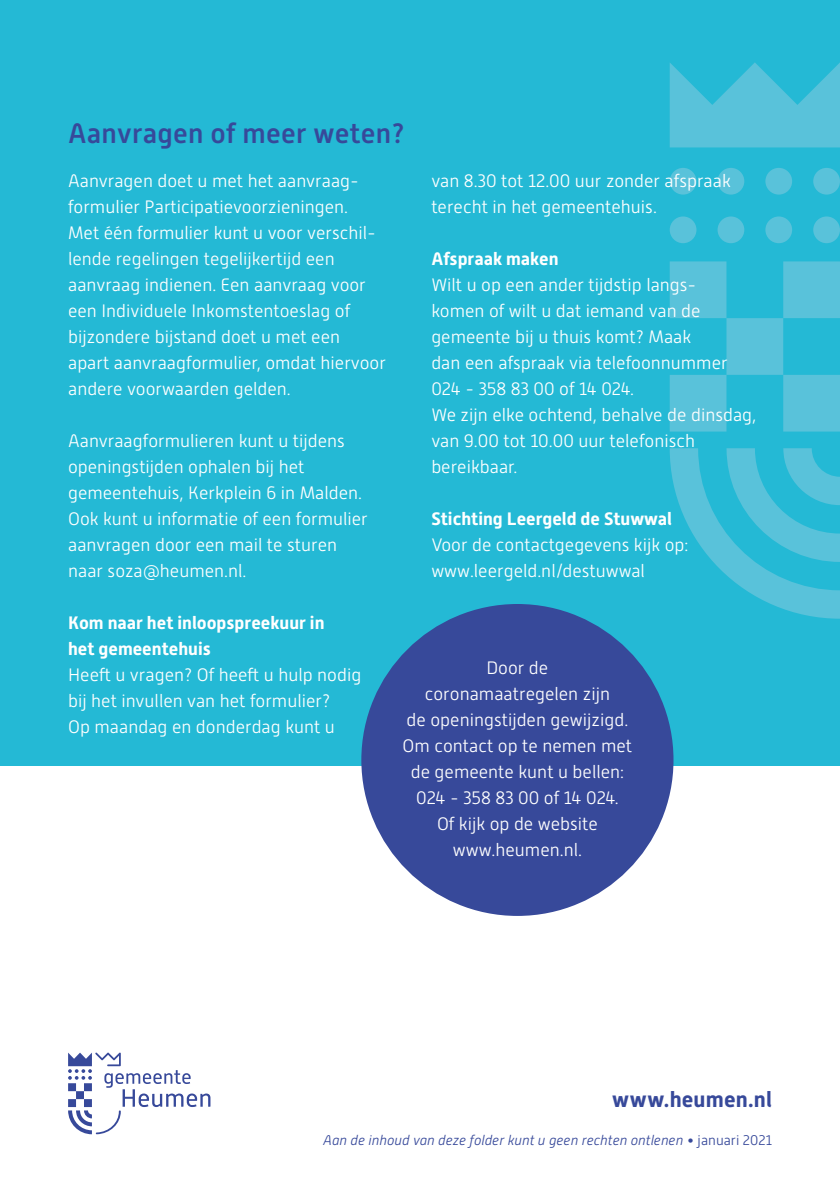
<style>
.page{position:relative;width:840px;height:1191px;background:#fff}
.page>*{position:absolute;margin:0;border:0;box-sizing:border-box;transform-origin:0 0}
.t1{font:500 28px "Alwyn New";letter-spacing:.01em;color:#37499a}
.t2{font:700 22px "Alwyn New";letter-spacing:.005em;color:#37499a}
.t3{font:300 18px/26px "Alwyn New";color:#fff}
.t4{font:700 18px/26px "Alwyn New";color:#fff}
.t5{font:italic 300 14px "Alwyn New";color:#37499a}
.s1{font-style:normal}
</style>
<div class="page">
<div style="left:0;top:0;width:839px;height:765px;background:#24b9d5"></div>
<svg style="left:669px;top:261px;width:170px;height:170px"></svg>
<svg style="left:669px;top:448px;width:170px;height:170px"></svg>
<svg style="left:669px;top:62px;width:170px;height:85px"></svg>
<div style="left:669px;top:168px;width:27px;height:27px;background:#59c2da;border-radius:50%"></div>
<div style="left:669px;top:216px;width:27px;height:27px;background:#59c2da;border-radius:50%"></div>
<div style="left:717px;top:168px;width:26px;height:27px;background:#59c2da;border-radius:50%"></div>
<div style="left:717px;top:216px;width:26px;height:27px;background:#59c2da;border-radius:50%"></div>
<div style="left:765px;top:168px;width:26px;height:27px;background:#59c2da;border-radius:50%"></div>
<div style="left:765px;top:216px;width:26px;height:27px;background:#59c2da;border-radius:50%"></div>
<div style="left:812px;top:168px;width:27px;height:27px;background:#59c2da;border-radius:50%"></div>
<div style="left:812px;top:216px;width:27px;height:27px;background:#59c2da;border-radius:50%"></div>
<div style="left:361px;top:604px;width:312px;height:312px;background:#37499a;border-radius:50%"></div>
<svg style="left:68px;top:1052px;width:142px;height:82px"></svg>
<h1 class="t1" style="left:68px;top:118px;width:338px">Aanvragen of meer weten?</h1>
<p class="t3" style="left:68px;top:168px;width:319px">Aanvragen doet u met het aanvraag&shy;formulier Participatievoorzieningen.<br>Met één formulier kunt u voor verschil&shy;lende regelingen tegelijkertijd een aanvraag indienen. Een aanvraag voor een Individuele Inkomstentoeslag of bijzondere bijstand doet u met een apart aanvraagformulier, omdat hiervoor andere voorwaarden gelden.</p>
<p class="t3" style="left:68px;top:428px;width:301px">Aanvraagformulieren kunt u tijdens openingstijden ophalen bij het gemeentehuis, Kerkplein 6 in Malden.<br>Ook kunt u informatie of een formulier aanvragen door een mail te sturen naar soza@heumen.nl.</p>
<p class="t4" style="left:68px;top:609px;width:258px">Kom naar het inloopspreekuur in het gemeentehuis</p>
<p class="t3" style="left:68px;top:661px;width:294px">Heeft u vragen? Of heeft u hulp nodig bij het invullen van het formulier?<br>Op maandag en donderdag kunt u</p>
<p class="t3" style="left:431px;top:167px;width:301px">van 8.30 tot 12.00 uur zonder afspraak terecht in het gemeentehuis.</p>
<p class="t4" style="left:431px;top:245px;width:129px">Afspraak maken</p>
<p class="t3" style="left:431px;top:271px;width:326px">Wilt u op een ander tijdstip langs-<br>komen of wilt u dat iemand van de gemeente bij u thuis komt? Maak<br>dan een afspraak via telefoonnummer<br>024 - 358 83 00 of 14 024.<br>We zijn elke ochtend, behalve de dinsdag, van 9.00 tot 10.00 uur telefonisch bereikbaar.</p>
<p class="t4" style="left:431px;top:505px;width:242px">Stichting Leergeld de Stuwwal</p>
<p class="t3" style="left:431px;top:531px;width:258px">Voor de contactgegevens kijk op: www.leergeld.nl/destuwwal</p>
<p class="t3" style="left:402px;top:655px;width:231px;text-align:center">Door de<br>coronamaatregelen zijn<br>de openingstijden gewijzigd.<br>Om contact op te nemen met de gemeente kunt u bellen:<br>024 - 358 83 00 of 14 024.<br>Of kijk op de website www.heumen.nl.</p>
<p class="t2" style="left:612px;top:1086px;width:161px">www.heumen.nl</p>
<p class="t5" style="left:323px;top:1132px;width:450px">Aan de inhoud van deze folder kunt u geen rechten ontlenen • <span class="s1">januari 2021</span></p>
</div>
